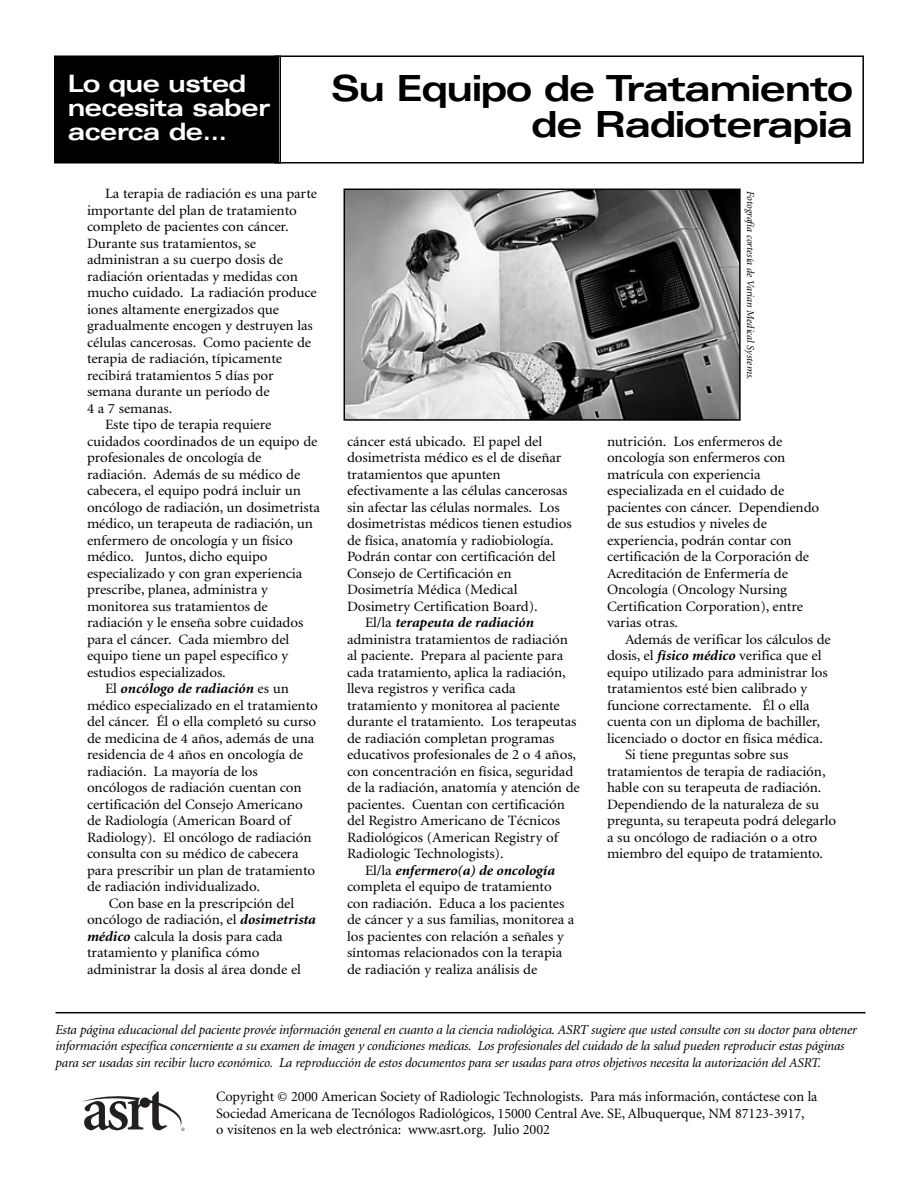
<style>
.page{position:relative;width:918px;height:1188px;background:#fff}
.page>*{position:absolute;margin:0;border:0;box-sizing:border-box;transform-origin:0 0}
.t1{font:700 expanded 36px/36px "Univers";letter-spacing:-.045em;color:#000;text-align:right}
.t2{font:700 expanded 24px/24px "Univers";letter-spacing:-.035em;color:#fff}
.t3{font:14.25px/16.5px "Minion";letter-spacing:-.005em;color:#000;scale:1.05 1}
.t4{font:14.25px/16.5px "Minion";letter-spacing:-.005em;color:#000}
.t5{font:italic 700 14.25px "Minion";letter-spacing:-.005em;color:#000;scale:1.05 1}
.t6{font:italic 13.5px/16.5px "Minion";letter-spacing:-.015em;color:#000}
.t7{font:italic 10.5px "Minion";color:#000}
.s1{font-weight:400;font-style:normal}
.s2{font-weight:700;font-style:italic}
</style>
<div class="page">
<svg style="left:82px;top:1091px;width:102px;height:40px"></svg>
<div style="left:56px;top:57px;width:223px;height:105px;background:#000"></div>
<div style="left:54px;top:56px;width:227px;height:108px;border:2px solid #000"></div>
<hr style="left:56px;top:1012px;width:810px;height:1px;background:#000">
<div style="left:274px;top:56px;width:590px;height:108px;border:2px solid #000"></div>
<img style="left:347px;top:192px;width:391px;height:226px">
<div style="left:344px;top:189px;width:397px;height:232px;border:2px solid #000"></div>
<h2 class="t2" style="left:68px;top:73px;width:204px">Lo que usted necesita saber acerca de...</h2>
<h1 class="t1" style="left:331px;top:73px;width:524px">Su Equipo de Tratamiento de Radioterapia</h1>
<p class="t3" style="left:105px;top:187px;width:203px">La terapia de radiación es una parte</p>
<p class="t3" style="left:87px;top:203px;width:201px">importante del plan de tratamiento</p>
<p class="t3" style="left:87px;top:220px;width:194px">completo de pacientes con cáncer.</p>
<p class="t3" style="left:87px;top:236px;width:163px">Durante sus tratamientos, se</p>
<p class="t3" style="left:87px;top:253px;width:188px">administran a su cuerpo dosis de</p>
<p class="t3" style="left:87px;top:269px;width:202px">radiación orientadas y medidas con</p>
<p class="t3" style="left:87px;top:286px;width:221px">mucho cuidado. La radiación produce</p>
<p class="t3" style="left:87px;top:302px;width:185px">iones altamente energizados que</p>
<p class="t3" style="left:87px;top:319px;width:217px">gradualmente encogen y destruyen las</p>
<p class="t3" style="left:87px;top:335px;width:215px">células cancerosas. Como paciente de</p>
<p class="t3" style="left:87px;top:352px;width:187px">terapia de radiación, típicamente</p>
<p class="t3" style="left:87px;top:368px;width:179px">recibirá tratamientos 5 días por</p>
<p class="t3" style="left:87px;top:385px;width:176px">semana durante un período de</p>
<p class="t3" style="left:87px;top:401px;width:83px">4 a 7 semanas.</p>
<p class="t3" style="left:105px;top:418px;width:160px">Este tipo de terapia requiere</p>
<p class="t3" style="left:87px;top:434px;width:221px">cuidados coordinados de un equipo de</p>
<p class="t3" style="left:87px;top:451px;width:168px">profesionales de oncología de</p>
<p class="t3" style="left:87px;top:467px;width:205px">radiación. Además de su médico de</p>
<p class="t3" style="left:87px;top:484px;width:205px">cabecera, el equipo podrá incluir un</p>
<p class="t3" style="left:87px;top:500px;width:223px">oncólogo de radiación, un dosimetrista</p>
<p class="t3" style="left:87px;top:517px;width:217px">médico, un terapeuta de radiación, un</p>
<p class="t3" style="left:87px;top:533px;width:197px">enfermero de oncología y un físico</p>
<p class="t3" style="left:87px;top:550px;width:174px">médico. Juntos, dicho equipo</p>
<p class="t3" style="left:87px;top:566px;width:207px">especializado y con gran experiencia</p>
<p class="t3" style="left:87px;top:583px;width:174px">prescribe, planea, administra y</p>
<p class="t3" style="left:87px;top:599px;width:174px">monitorea sus tratamientos de</p>
<p class="t3" style="left:87px;top:616px;width:208px">radiación y le enseña sobre cuidados</p>
<p class="t3" style="left:87px;top:632px;width:194px">para el cáncer. Cada miembro del</p>
<p class="t3" style="left:87px;top:649px;width:193px">equipo tiene un papel específico y</p>
<p class="t3" style="left:87px;top:665px;width:134px">estudios especializados.</p>
<p class="t5" style="left:105px;top:683px;width:177px"><span class="s1">El</span> oncólogo de radiación <span class="s1">es un</span></p>
<p class="t3" style="left:87px;top:698px;width:221px">médico especializado en el tratamiento</p>
<p class="t3" style="left:87px;top:715px;width:220px">del cáncer. Él o ella completó su curso</p>
<p class="t3" style="left:87px;top:731px;width:218px">de medicina de 4 años, además de una</p>
<p class="t3" style="left:87px;top:748px;width:207px">residencia de 4 años en oncología de</p>
<p class="t3" style="left:87px;top:764px;width:164px">radiación. La mayoría de los</p>
<p class="t3" style="left:87px;top:781px;width:206px">oncólogos de radiación cuentan con</p>
<p class="t3" style="left:87px;top:797px;width:207px">certificación del Consejo Americano</p>
<p class="t3" style="left:87px;top:814px;width:196px">de Radiología (American Board of</p>
<p class="t3" style="left:87px;top:830px;width:215px">Radiology). El oncólogo de radiación</p>
<p class="t3" style="left:87px;top:847px;width:203px">consulta con su médico de cabecera</p>
<p class="t3" style="left:87px;top:863px;width:219px">para prescribir un plan de tratamiento</p>
<p class="t3" style="left:87px;top:880px;width:166px">de radiación individualizado.</p>
<p class="t3" style="left:109px;top:896px;width:178px">Con base en la prescripción del</p>
<p class="t3" style="left:87px;top:913px;width:220px">oncólogo de radiación, el <span class="s2">dosimetrista</span></p>
<p class="t3" style="left:87px;top:929px;width:188px"><span class="s2">médico</span> calcula la dosis para cada</p>
<p class="t3" style="left:87px;top:946px;width:166px">tratamiento y planifica cómo</p>
<p class="t3" style="left:87px;top:962px;width:205px">administrar la dosis al área donde el</p>
<p class="t3" style="left:347px;top:434px;width:187px">cáncer está ubicado. El papel del</p>
<p class="t3" style="left:347px;top:451px;width:206px">dosimetrista médico es el de diseñar</p>
<p class="t3" style="left:347px;top:467px;width:148px">tratamientos que apunten</p>
<p class="t3" style="left:347px;top:484px;width:212px">efectivamente a las células cancerosas</p>
<p class="t3" style="left:347px;top:500px;width:204px">sin afectar las células normales. Los</p>
<p class="t3" style="left:347px;top:517px;width:215px">dosimetristas médicos tienen estudios</p>
<p class="t3" style="left:347px;top:533px;width:198px">de física, anatomía y radiobiología.</p>
<p class="t3" style="left:347px;top:550px;width:200px">Podrán contar con certificación del</p>
<p class="t3" style="left:347px;top:566px;width:158px">Consejo de Certificación en</p>
<p class="t3" style="left:347px;top:583px;width:164px">Dosimetría Médica (Medical</p>
<p class="t3" style="left:347px;top:599px;width:183px">Dosimetry Certification Board).</p>
<p class="t5" style="left:365px;top:617px;width:163px"><span class="s1">El/la</span> terapeuta de radiación</p>
<p class="t3" style="left:347px;top:632px;width:212px">administra tratamientos de radiación</p>
<p class="t3" style="left:347px;top:649px;width:207px">al paciente. Prepara al paciente para</p>
<p class="t3" style="left:347px;top:665px;width:210px">cada tratamiento, aplica la radiación,</p>
<p class="t3" style="left:347px;top:682px;width:162px">lleva registros y verifica cada</p>
<p class="t3" style="left:347px;top:698px;width:204px">tratamiento y monitorea al paciente</p>
<p class="t3" style="left:347px;top:715px;width:220px">durante el tratamiento. Los terapeutas</p>
<p class="t3" style="left:347px;top:731px;width:199px">de radiación completan programas</p>
<p class="t3" style="left:347px;top:748px;width:220px">educativos profesionales de 2 o 4 años,</p>
<p class="t3" style="left:347px;top:764px;width:217px">con concentración en física, seguridad</p>
<p class="t3" style="left:347px;top:781px;width:223px">de la radiación, anatomía y atención de</p>
<p class="t3" style="left:347px;top:797px;width:209px">pacientes. Cuentan con certificación</p>
<p class="t3" style="left:347px;top:814px;width:204px">del Registro Americano de Técnicos</p>
<p class="t3" style="left:347px;top:830px;width:203px">Radiológicos (American Registry of</p>
<p class="t3" style="left:347px;top:847px;width:151px">Radiologic Technologists).</p>
<p class="t5" style="left:365px;top:865px;width:182px"><span class="s1">El/la</span> enfermero(a) de oncología</p>
<p class="t3" style="left:347px;top:880px;width:197px">completa el equipo de tratamiento</p>
<p class="t3" style="left:347px;top:896px;width:208px">con radiación. Educa a los pacientes</p>
<p class="t3" style="left:347px;top:913px;width:218px">de cáncer y a sus familias, monitorea a</p>
<p class="t3" style="left:347px;top:929px;width:208px">los pacientes con relación a señales y</p>
<p class="t3" style="left:347px;top:946px;width:207px">síntomas relacionados con la terapia</p>
<p class="t3" style="left:347px;top:962px;width:183px">de radiación y realiza análisis de</p>
<p class="t7" style="left:755px;top:191px;width:190px;rotate:90deg">Fotografía cortesía de Varian Medical Systems.</p>
<p class="t3" style="left:607px;top:434px;width:204px">nutrición. Los enfermeros de oncología son enfermeros con matrícula con experiencia especializada en el cuidado de pacientes con cáncer. Dependiendo de sus estudios y niveles de experiencia, podrán contar con certificación de la Corporación de<br>Acreditación de Enfermería de<br>Oncología (Oncology Nursing<br>Certification Corporation), entre varias otras.</p>
<p class="t3" style="left:625px;top:632px;width:198px">Además de verificar los cálculos de</p>
<p class="t3" style="left:607px;top:649px;width:206px">dosis, el <span class="s2">físico médico</span> verifica que el</p>
<p class="t3" style="left:607px;top:665px;width:212px">equipo utilizado para administrar los</p>
<p class="t3" style="left:607px;top:682px;width:192px">tratamientos esté bien calibrado y</p>
<p class="t3" style="left:607px;top:698px;width:195px">funcione correctamente. Él o ella</p>
<p class="t3" style="left:607px;top:715px;width:205px">cuenta con un diploma de bachiller,</p>
<p class="t3" style="left:607px;top:731px;width:207px">licenciado o doctor en física médica.</p>
<p class="t3" style="left:625px;top:748px;width:157px">Si tiene preguntas sobre sus</p>
<p class="t3" style="left:607px;top:764px;width:210px">tratamientos de terapia de radiación,</p>
<p class="t3" style="left:607px;top:781px;width:206px">hable con su terapeuta de radiación.</p>
<p class="t3" style="left:607px;top:797px;width:203px">Dependiendo de la naturaleza de su</p>
<p class="t3" style="left:607px;top:814px;width:220px">pregunta, su terapeuta podrá delegarlo</p>
<p class="t3" style="left:607px;top:830px;width:202px">a su oncólogo de radiación o a otro</p>
<p class="t3" style="left:607px;top:847px;width:207px">miembro del equipo de tratamiento.</p>
<p class="t6" style="left:56px;top:1022px;width:803px">Esta página educacional del paciente provée información general en cuanto a la ciencia radiológica. ASRT sugiere que usted consulte con su doctor para obtener información específica concerniente a su examen de imagen y condiciones medicas. Los profesionales del cuidado de la salud pueden reproducir estas páginas para ser usadas sin recibir lucro económico. La reproducción de estos documentos para ser usadas para otros objetivos necesita la autorización del ASRT.</p>
<p class="t4" style="left:216px;top:1090px;width:603px">Copyright © 2000 American Society of Radiologic Technologists. Para más información, contáctese con la<br>Sociedad Americana de Tecnólogos Radiológicos, 15000 Central Ave. SE, Albuquerque, NM 87123-3917,<br>o visítenos en la web electrónica: www.asrt.org. Julio 2002</p>
</div>
